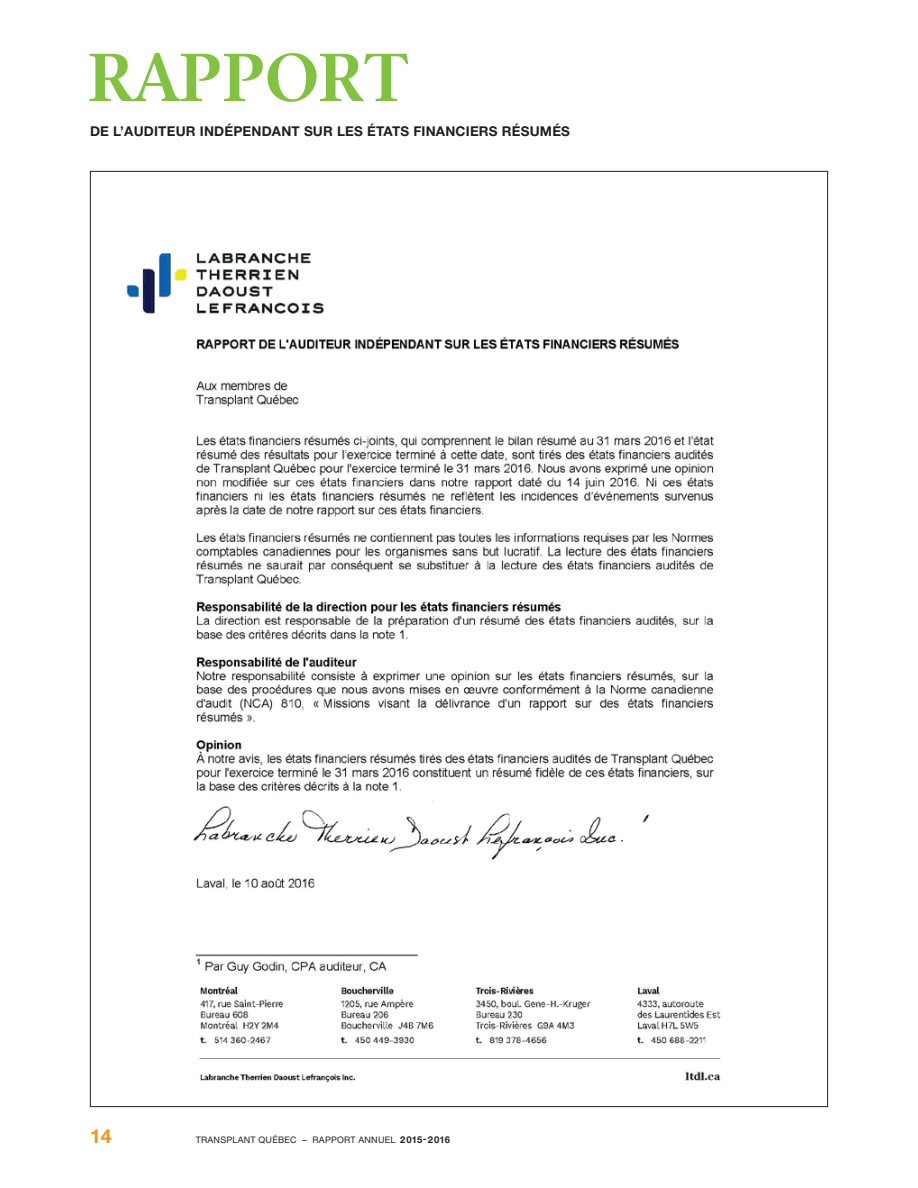
<style>
.page{position:relative;width:918px;height:1188px;background:#fff}
.page>*{position:absolute;margin:0;border:0;box-sizing:border-box;transform-origin:0 0}
.t1{font:600 67.5px "Stone Serif";letter-spacing:-.005em;color:#81c340}
.t2{font:700 19.5px "Helvetica Neue LT Std";color:#ef971b}
.t3{font:700 13.5px "Helvetica Neue LT Std";letter-spacing:.015em;color:#231f20}
.t4{font:9px "Helvetica Neue LT Std";letter-spacing:.025em;color:#231f20}
.s1{font-weight:700;font-size:9.45px}
</style>
<div class="page">
<img style="left:126px;top:253px;width:595px;height:830px">
<p class="t1" style="left:87px;top:36px;width:323px">RAPPORT</p>
<p class="t3" style="left:90px;top:122px;width:482px">DE L’AUDITEUR INDÉPENDANT SUR LES ÉTATS FINANCIERS RÉSUMÉS</p>
<p class="t2" style="left:90px;top:1124px;width:23px">14</p>
<p class="t4" style="left:196px;top:1134px;width:256px">TRANSPLANT QUÉBEC – RAPPORT ANNUEL <span class="s1">2015-2016</span></p>
</div>
